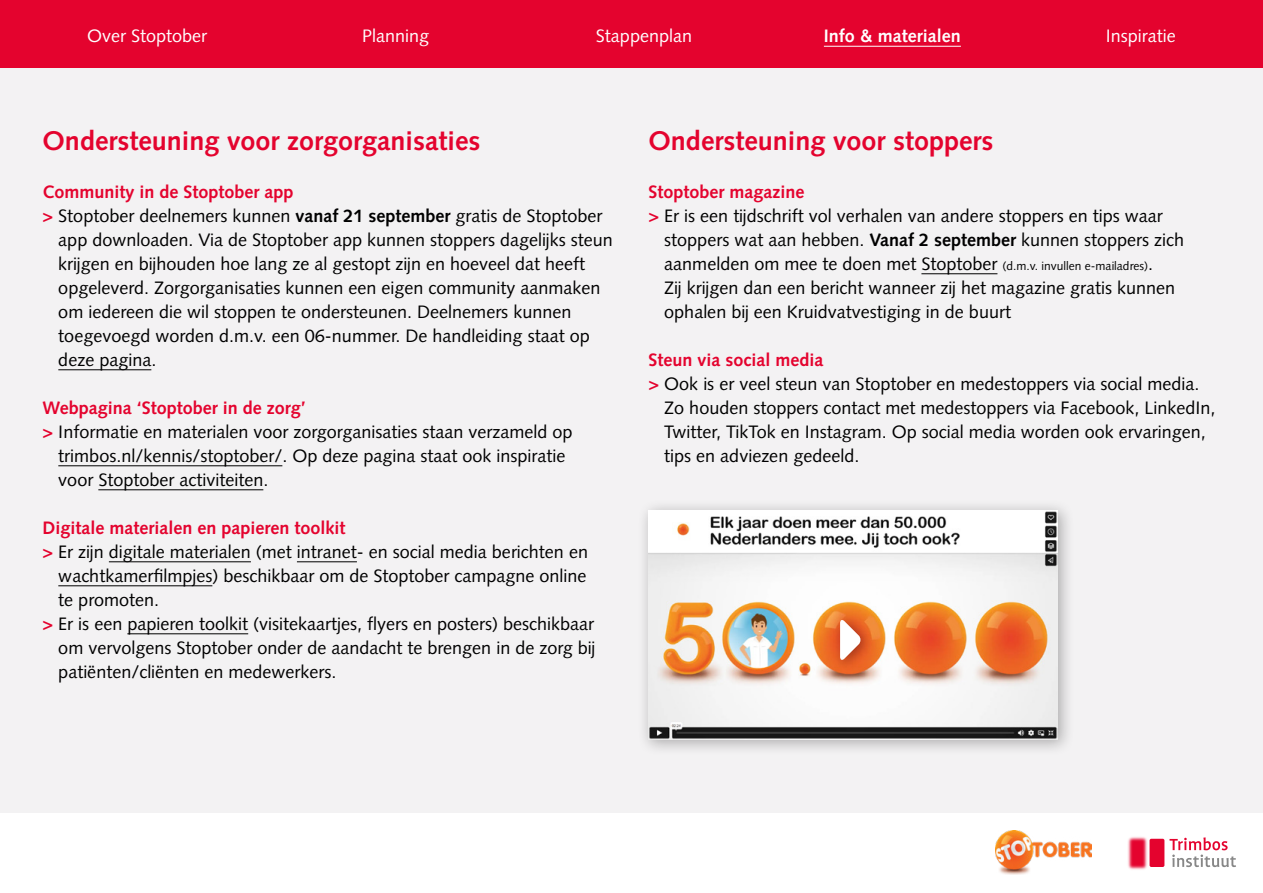
<style>
.page{position:relative;width:1263px;height:893px;background:#fff}
.page>*{position:absolute;margin:0;border:0;box-sizing:border-box;transform-origin:0 0}
.t1{font:700 27px "Syntax LT Pro";color:#e4032e}
.t2{font:18px "Syntax LT Pro";color:#000}
.t3{font:700 18px "Syntax LT Pro";color:#e4032e}
.t4{font:18px "Syntax LT Pro";color:#fff}
.t5{font:700 18px "Syntax LT Pro";color:#fff}
.s1{font-weight:700;color:#e4032e}
.s2{font-weight:700}
.s3{font-size:12px}
</style>
<div class="page">
<div style="left:0;top:0;width:1263px;height:68px;background:#e4032e"></div>
<div style="left:1px;top:68px;width:1262px;height:744px;background:#f3f2f3"></div>
<svg style="left:1201px;top:837px;width:35px;height:30px"></svg>
<img style="left:1074px;top:812px;width:127px;height:58px">
<img style="left:995px;top:831px;width:96px;height:43px">
<hr style="left:824px;top:46px;width:137px;height:1px;background:#fff">
<hr style="left:58px;top:369px;width:93px;height:1px;background:#000">
<hr style="left:58px;top:465px;width:224px;height:1px;background:#000">
<hr style="left:98px;top:489px;width:165px;height:1px;background:#000">
<hr style="left:109px;top:561px;width:142px;height:1px;background:#000">
<hr style="left:297px;top:561px;width:60px;height:1px;background:#000">
<hr style="left:58px;top:585px;width:154px;height:1px;background:#000">
<hr style="left:127px;top:633px;width:121px;height:1px;background:#000">
<hr style="left:921px;top:273px;width:76px;height:1px;background:#000">
<div style="left:638px;top:499px;width:436px;height:257px;background:#000;opacity:.3"></div>
<img style="left:648px;top:510px;width:409px;height:229px">
<div style="left:832px;top:612px;width:41px;height:60px;background:#000;opacity:.3"></div>
<svg style="left:840px;top:619px;width:21px;height:42px"></svg>
<p class="t4" style="left:87px;top:25px;width:122px">Over Stoptober</p>
<p class="t4" style="left:362px;top:25px;width:69px">Planning</p>
<p class="t4" style="left:596px;top:25px;width:98px">Stappenplan</p>
<p class="t5" style="left:824px;top:25px;width:139px">Info &amp; materialen</p>
<p class="t4" style="left:1106px;top:25px;width:72px">Inspiratie</p>
<h1 class="t1" style="left:43px;top:125px;width:439px">Ondersteuning voor zorgorganisaties</h1>
<p class="t3" style="left:43px;top:181px;width:253px">Community in de Stoptober app</p>
<p class="t2" style="left:43px;top:205px;width:561px"><span class="s1">&gt;</span> Stoptober deelnemers kunnen <span class="s2">vanaf 21 september</span> gratis de Stoptober</p>
<p class="t2" style="left:58px;top:229px;width:556px">app downloaden. Via de Stoptober app kunnen stoppers dagelijks steun</p>
<p class="t2" style="left:58px;top:253px;width:528px">krijgen en bijhouden hoe lang ze al gestopt zijn en hoeveel dat heeft</p>
<p class="t2" style="left:58px;top:277px;width:544px">opgeleverd. Zorgorganisaties kunnen een eigen community aanmaken</p>
<p class="t2" style="left:58px;top:301px;width:514px">om iedereen die wil stoppen te ondersteunen. Deelnemers kunnen</p>
<p class="t2" style="left:58px;top:325px;width:533px">toegevoegd worden d.m.v. een 06-nummer. De handleiding staat op</p>
<p class="t2" style="left:58px;top:349px;width:100px">deze pagina.</p>
<p class="t3" style="left:43px;top:397px;width:265px">Webpagina ‘Stoptober in de zorg’</p>
<p class="t2" style="left:43px;top:421px;width:531px"><span class="s1">&gt;</span> Informatie en materialen voor zorgorganisaties staan verzameld op</p>
<p class="t2" style="left:58px;top:445px;width:509px">trimbos.nl/kennis/stoptober/. Op deze pagina staat ook inspiratie</p>
<p class="t2" style="left:58px;top:469px;width:212px">voor Stoptober activiteiten.</p>
<p class="t3" style="left:43px;top:517px;width:305px">Digitale materialen en papieren toolkit</p>
<p class="t2" style="left:43px;top:541px;width:547px"><span class="s1">&gt;</span> Er zijn digitale materialen (met intranet- en social media berichten en</p>
<p class="t2" style="left:58px;top:565px;width:530px">wachtkamerfilmpjes) beschikbaar om de Stoptober campagne online</p>
<p class="t2" style="left:58px;top:589px;width:102px">te promoten.</p>
<p class="t2" style="left:43px;top:613px;width:553px"><span class="s1">&gt;</span> Er is een papieren toolkit (visitekaartjes, flyers en posters) beschikbaar</p>
<p class="t2" style="left:58px;top:637px;width:539px">om vervolgens Stoptober onder de aandacht te brengen in de zorg bij</p>
<p class="t2" style="left:58px;top:661px;width:280px">patiënten/cliënten en medewerkers.</p>
<h1 class="t1" style="left:648px;top:125px;width:346px">Ondersteuning voor stoppers</h1>
<p class="t3" style="left:648px;top:181px;width:158px">Stoptober magazine</p>
<p class="t2" style="left:648px;top:205px;width:516px"><span class="s1">&gt;</span> Er is een tijdschrift vol verhalen van andere stoppers en tips waar</p>
<p class="t2" style="left:664px;top:229px;width:521px">stoppers wat aan hebben. <span class="s2">Vanaf 2 september</span> kunnen stoppers zich</p>
<p class="t2" style="left:664px;top:253px;width:490px">aanmelden om mee te doen met Stoptober <span class="s3">(d.m.v. invullen e-mailadres)</span>.</p>
<p class="t2" style="left:664px;top:277px;width:512px">Zij krijgen dan een bericht wanneer zij het magazine gratis kunnen</p>
<p class="t2" style="left:664px;top:301px;width:348px">ophalen bij een Kruidvatvestiging in de buurt</p>
<p class="t3" style="left:648px;top:349px;width:177px">Steun via social media</p>
<p class="t2" style="left:648px;top:373px;width:552px"><span class="s1">&gt;</span> Ook is er veel steun van Stoptober en medestoppers via social media.</p>
<p class="t2" style="left:664px;top:397px;width:553px">Zo houden stoppers contact met medestoppers via Facebook, LinkedIn,</p>
<p class="t2" style="left:664px;top:421px;width:543px">Twitter, TikTok en Instagram. Op social media worden ook ervaringen,</p>
<p class="t2" style="left:664px;top:445px;width:197px">tips en adviezen gedeeld.</p>
</div>
